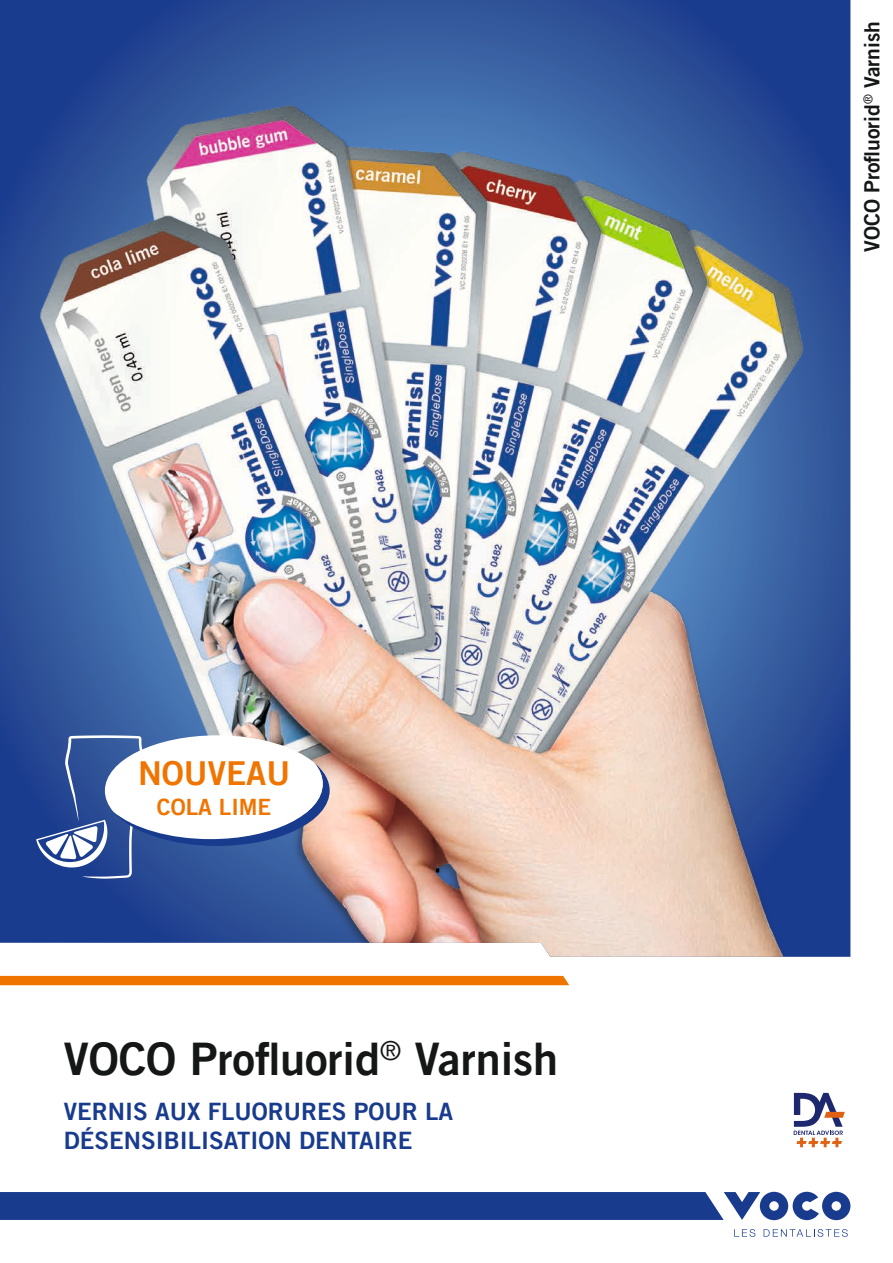
<style>
.page{position:relative;width:893px;height:1263px;background:#fff}
.page>*{position:absolute;margin:0;border:0;box-sizing:border-box;transform-origin:0 0}
.t1{font:45px "Trade Gothic LT Com Bd 2";color:#151616}
.t2{font:33px "Trade Gothic LT Com Bd 2";color:#f07400}
.t3{font:24px/28.8px "Trade Gothic LT Com Bd 2";color:#183b8d}
.t4{font:22.5px "Trade Gothic LT Com Bd 2";color:#f07400}
.t5{font:21px "Trade Gothic LT Com Bd 2";color:#151616}
</style>
<div class="page">
<svg style="left:0;top:1192px;width:850px;height:28px"></svg>
<svg style="left:734px;top:1229px;width:21px;height:8px"></svg>
<svg style="left:764px;top:1229px;width:84px;height:8px"></svg>
<div style="left:0;top:976px;width:569px;height:9px;background:#f07400"></div>
<svg style="left:0;top:0;width:850px;height:40px"></svg>
<img style="left:0;top:40px;width:850px;height:917px">
<svg style="left:36px;top:735px;width:294px;height:144px"></svg>
<svg style="left:794px;top:1093px;width:51px;height:54px"></svg>
<h2 class="t2" style="left:138px;top:753px;width:109px">NOUVEAU</h2>
<p class="t4" style="left:157px;top:793px;width:116px">COLA LIME</p>
<h1 class="t1" style="left:64px;top:1030px;width:496px">VOCO PROFLUORID<sup>®</sup> VARNISH</h1>
<p class="t3" style="left:64px;top:1097px;width:391px">VERNIS AUX FLUORURES POUR LA<br>DÉSENSIBILISATION DENTAIRE</p>
<p class="t5" style="left:859px;top:252px;width:232px;rotate:-90deg">VOCO PROFLUORID<sup>®</sup> VARNISH</p>
</div>
